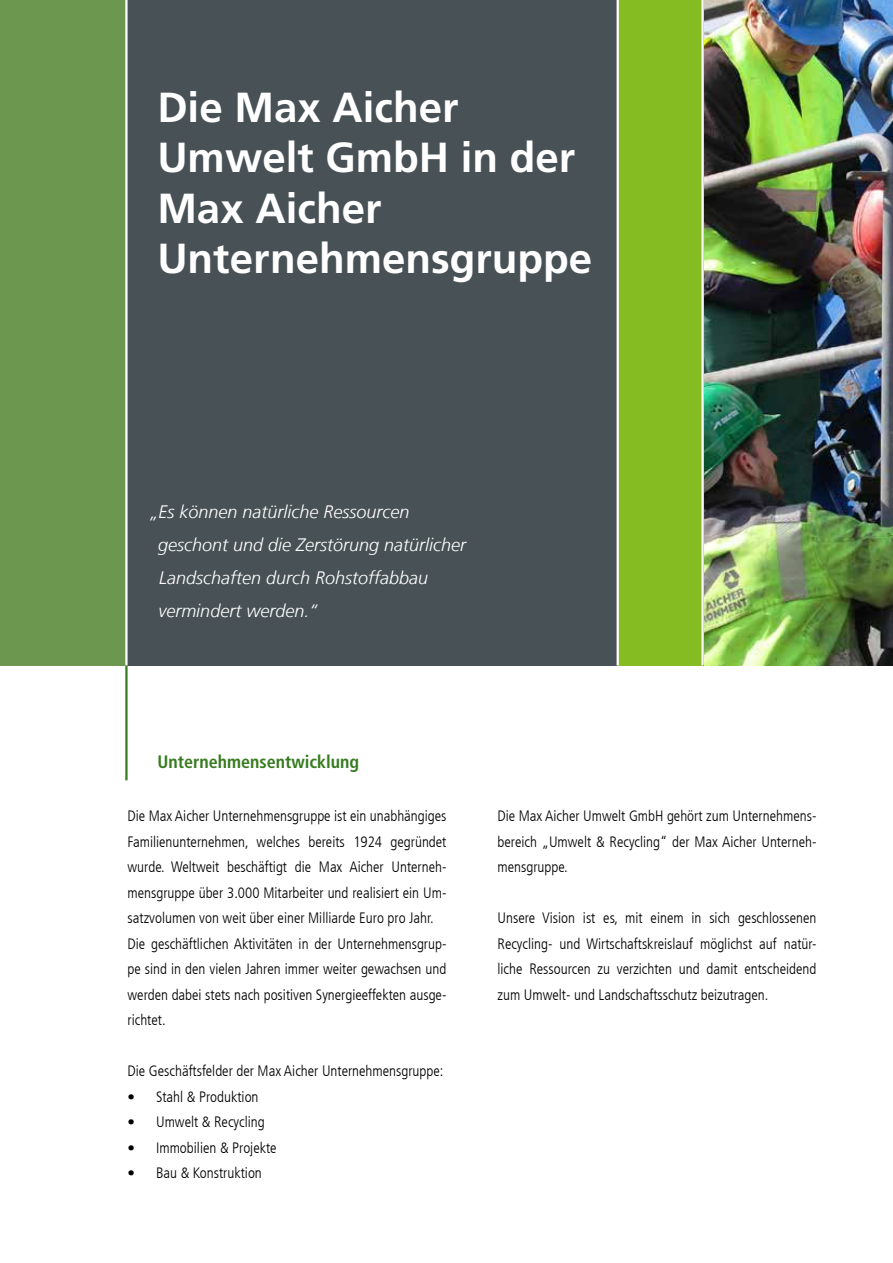
<style>
.page{position:relative;width:893px;height:1263px;background:#fff}
.page>*{position:absolute;margin:0;border:0;box-sizing:border-box;transform-origin:0 0}
.t1{font:700 42px/50.4px "Frutiger LT Com";color:#fff}
.t2{font:italic 300 18px/33px "Frutiger LT Com";color:#fff}
.t3{font:700 condensed 18px "Frutiger LT Com";color:#377b20}
.t4{font:300 condensed 15px/25.5px "Frutiger LT Com";color:#000;text-align:justify}
</style>
<div class="page">
<img style="left:704px;top:0;width:189px;height:665px">
<div style="left:128px;top:0;width:576px;height:665px;background:#485155"></div>
<div style="left:0;top:0;width:125px;height:665px;background:#6b974e"></div>
<hr style="left:125px;top:665px;width:3px;height:115px;background:#377b20">
<div style="left:618px;top:0;width:85px;height:665px;background:#85bc22"></div>
<hr style="left:617px;top:0;width:2px;height:665px;background:#fff">
<hr style="left:701px;top:0;width:3px;height:665px;background:#fff">
<h1 class="t1" style="left:157px;top:82px;width:436px">Die Max Aicher<br>Umwelt GmbH in der<br>Max Aicher<br>Unternehmensgruppe</h1>
<p class="t2" style="left:158px;top:496px;width:310px;text-indent:-8px">„Es können natürliche Ressourcen geschont und die Zerstörung natürlicher Landschaften durch Rohstoffabbau vermindert werden.“</p>
<p class="t3" style="left:157px;top:751px;width:203px">Unternehmensentwicklung</p>
<p class="t4" style="left:128px;top:803px;width:320px;text-align:left">Die Max Aicher Unternehmensgruppe ist ein unabhängiges Familienunternehmen, welches bereits 1924 gegründet wurde. Weltweit beschäftigt die Max Aicher Unterneh&shy;mensgruppe über 3.000 Mitarbeiter und realisiert ein Um&shy;satzvolumen von weit über einer Milliarde Euro pro Jahr.<br>Die geschäftlichen Aktivitäten in der Unternehmensgrup&shy;pe sind in den vielen Jahren immer weiter gewachsen und werden dabei stets nach positiven Synergieeffekten ausge&shy;richtet.</p>
<p class="t4" style="left:128px;top:1058px;width:317px">Die Geschäftsfelder der Max Aicher Unternehmensgruppe:</p>
<p class="t4" style="left:128px;top:1084px;width:133px">• Stahl &amp; Produktion</p>
<p class="t4" style="left:128px;top:1109px;width:139px">• Umwelt &amp; Recycling</p>
<p class="t4" style="left:128px;top:1135px;width:151px">• Immobilien &amp; Projekte</p>
<p class="t4" style="left:128px;top:1160px;width:136px">• Bau &amp; Konstruktion</p>
<p class="t4" style="left:497px;top:803px;width:320px">Die Max Aicher Umwelt GmbH gehört zum Unternehmens&shy;bereich „Umwelt &amp; Recycling“ der Max Aicher Unterneh&shy;mensgruppe.</p>
<p class="t4" style="left:497px;top:905px;width:320px">Unsere Vision ist es, mit einem in sich geschlossenen Recycling- und Wirtschaftskreislauf möglichst auf natür&shy;liche Ressourcen zu verzichten und damit entscheidend zum Umwelt- und Landschaftsschutz beizutragen.</p>
</div>
